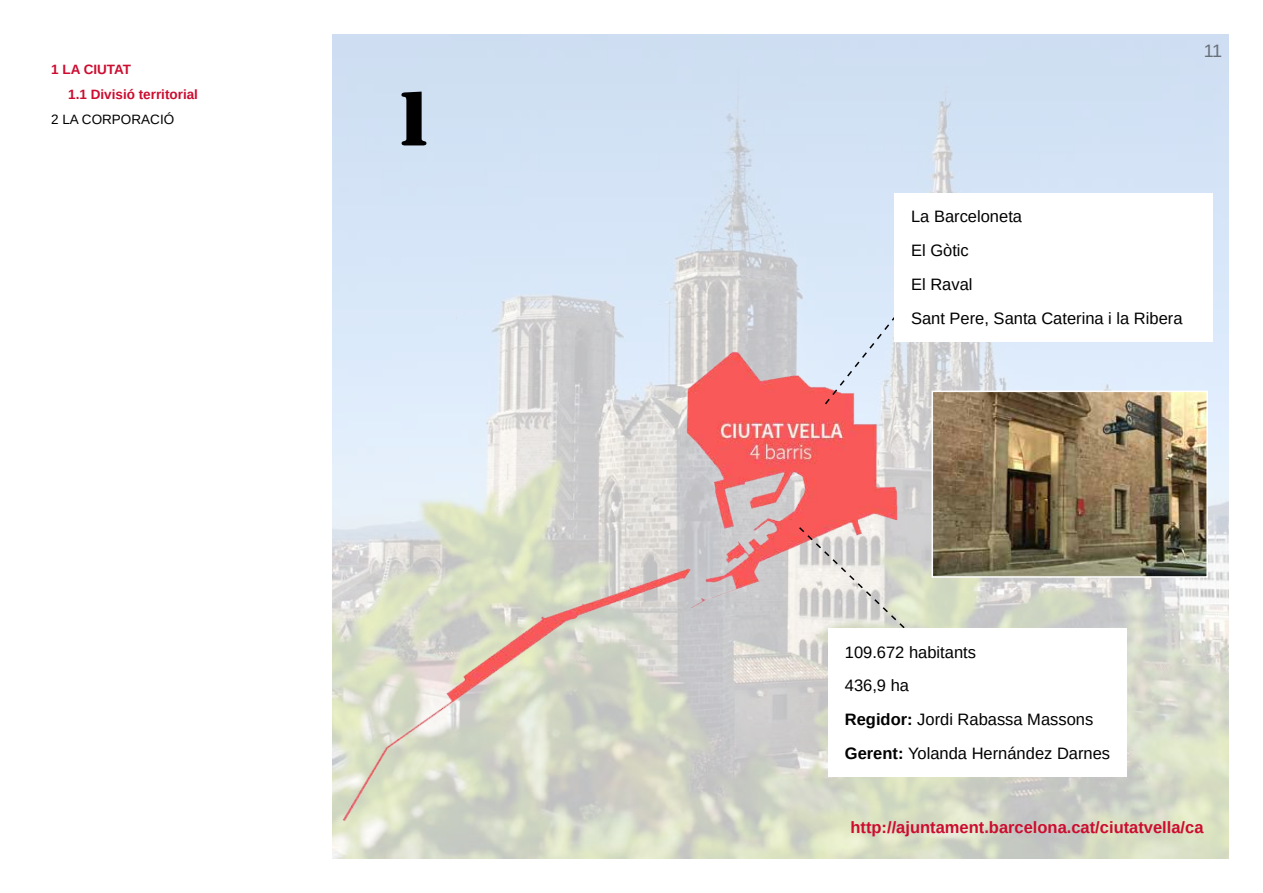
<style>
.page{position:relative;width:1263px;height:893px;background:#fff}
.page>*{position:absolute;margin:0;border:0;box-sizing:border-box;transform-origin:0 0}
.t1{font:72px "Stencil Std";color:#000}
.t2{font:18px "Arimo";color:#000}
.t3{font:16.5px/33.8px "Arimo";color:#000}
.t4{font:700 16.5px "Arimo";color:#cc0c2f}
.t5{font:700 13.5px/25px "Arimo";color:#cc0c2f}
.t6{font:13.5px "Arimo";color:#000}
.s1{font-weight:700}
</style>
<div class="page">
<img style="left:333px;top:34px;width:896px;height:825px">
<img style="left:336px;top:294px;width:566px;height:528px">
<svg style="left:823px;top:276px;width:105px;height:130px;background:#dbdfeb"></svg>
<div style="left:894px;top:193px;width:319px;height:148px;background:#fff"></div>
<svg style="left:797px;top:526px;width:109px;height:104px;background:#dcd4d0"></svg>
<div style="left:828px;top:628px;width:298px;height:149px;background:#fff"></div>
<img style="left:934px;top:394px;width:271px;height:181px">
<div style="left:931px;top:391px;width:277px;height:187px;border:2px solid #fff"></div>
<p class="t5" style="left:68px;top:57px;width:131px;text-indent:-17px">1 LA CIUTAT<br>1.1 Divisió territorial</p>
<p class="t6" style="left:51px;top:110px;width:125px">2 LA CORPORACIÓ</p>
<h1 class="t1" style="left:391px;top:72px;width:47px">1</h1>
<p class="t2" style="left:1203px;top:39px;width:20px">11</p>
<p class="t3" style="left:911px;top:200px;width:273px">La Barceloneta<br>El Gòtic<br>El Raval<br>Sant Pere, Santa Caterina i la Ribera</p>
<p class="t3" style="left:845px;top:635px;width:267px">109.672 habitants<br>436,9 ha<br><span class="s1">Regidor:</span> Jordi Rabassa Massons<br><span class="s1">Gerent:</span> Yolanda Hernández Darnes</p>
<p class="t4" style="left:850px;top:816px;width:355px">http://ajuntament.barcelona.cat/ciutatvella/ca</p>
</div>
